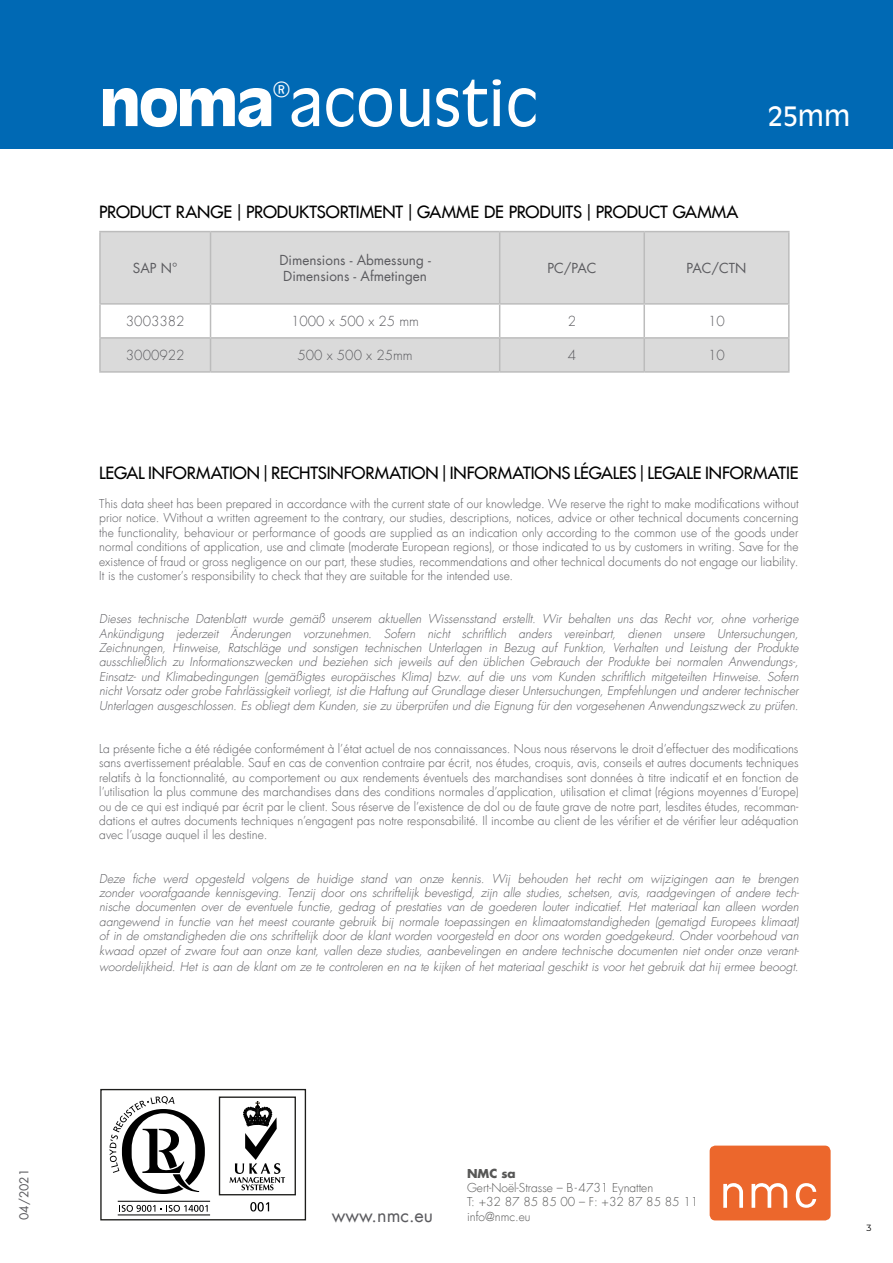
<style>
.page{position:relative;width:893px;height:1263px;background:#fff}
.page>*{position:absolute;margin:0;border:0;box-sizing:border-box;transform-origin:0 0}
.t1{font:58.5px "Antique Olive";color:#fff}
.t2{font:25.5px "Antique Olive";color:#fff}
.t3{font:18px "Futura LT";color:#5b5b5f}
.t4{font:16.5px "Futura LT";letter-spacing:-.01em;color:#000}
.t5{font:13.5px/16.2px "Futura LT";color:#5b5b5f}
.t6{font:300 13.5px "Futura LT";color:#5b5b5f}
.t7{font:italic 300 12px/14.4px "Futura LT";letter-spacing:.005em;color:#5b5b5f;text-align:justify}
.t8{font:300 12px/14.4px "Futura LT";letter-spacing:.005em;color:#5b5b5f;text-align:justify}
.t9{font:300 12px/14.4px "Futura LT";color:#575756}
.t10{font:12px "Futura LT";color:#5b5b5f}
.t11{font:700 12px "Futura LT";color:#575756}
.t12{font:9px "Montserrat";color:#000}
.s1{font-weight:700}
.s2{font-family:"Helvetica LT Pro"}
</style>
<div class="page">
<div style="left:0;top:0;width:893px;height:148px;background:#0069b4"></div>
<div style="left:710px;top:1145px;width:121px;height:75px;background:#ec672c;border-radius:6px"></div>
<svg style="left:723px;top:1183px;width:93px;height:25px"></svg>
<svg style="left:100px;top:1089px;width:206px;height:131px"></svg>
<svg style="left:101px;top:232px;width:687px;height:139px;fill:#dadada"></svg>
<hr style="left:99px;top:231px;width:112px;height:1px;background:#bcbcbc">
<hr style="left:99px;top:232px;width:2px;height:71px;background:#bcbcbc">
<hr style="left:211px;top:231px;width:289px;height:1px;background:#bcbcbc">
<hr style="left:210px;top:232px;width:1px;height:71px;background:#bcbcbc">
<hr style="left:500px;top:231px;width:144px;height:1px;background:#bcbcbc">
<hr style="left:499px;top:232px;width:1px;height:71px;background:#bcbcbc">
<hr style="left:644px;top:231px;width:146px;height:1px;background:#bcbcbc">
<hr style="left:643px;top:232px;width:2px;height:71px;background:#bcbcbc">
<hr style="left:788px;top:232px;width:2px;height:71px;background:#bcbcbc">
<hr style="left:99px;top:303px;width:112px;height:2px;background:#bcbcbc">
<hr style="left:99px;top:305px;width:2px;height:32px;background:#bcbcbc">
<hr style="left:211px;top:303px;width:289px;height:2px;background:#bcbcbc">
<hr style="left:210px;top:305px;width:1px;height:32px;background:#bcbcbc">
<hr style="left:500px;top:303px;width:144px;height:2px;background:#bcbcbc">
<hr style="left:499px;top:305px;width:1px;height:32px;background:#bcbcbc">
<hr style="left:644px;top:303px;width:146px;height:2px;background:#bcbcbc">
<hr style="left:643px;top:305px;width:2px;height:32px;background:#bcbcbc">
<hr style="left:788px;top:305px;width:2px;height:32px;background:#bcbcbc">
<hr style="left:99px;top:337px;width:112px;height:2px;background:#bcbcbc">
<hr style="left:99px;top:339px;width:2px;height:32px;background:#bcbcbc">
<hr style="left:211px;top:337px;width:289px;height:2px;background:#bcbcbc">
<hr style="left:210px;top:339px;width:1px;height:32px;background:#bcbcbc">
<hr style="left:500px;top:337px;width:144px;height:2px;background:#bcbcbc">
<hr style="left:499px;top:339px;width:1px;height:32px;background:#bcbcbc">
<hr style="left:644px;top:337px;width:146px;height:2px;background:#bcbcbc">
<hr style="left:643px;top:339px;width:2px;height:32px;background:#bcbcbc">
<hr style="left:788px;top:339px;width:2px;height:32px;background:#bcbcbc">
<hr style="left:99px;top:371px;width:112px;height:2px;background:#bcbcbc">
<hr style="left:211px;top:371px;width:289px;height:2px;background:#bcbcbc">
<hr style="left:500px;top:371px;width:144px;height:2px;background:#bcbcbc">
<hr style="left:644px;top:371px;width:146px;height:2px;background:#bcbcbc">
<h1 class="t1" style="left:99px;top:66px;width:440px"><span class="s1">NOMA</span><sup>®</sup>ACOUSTIC</h1>
<h2 class="t2" style="left:768px;top:100px;width:84px">25MM</h2>
<h3 class="t4" style="left:99px;top:201px;width:641px">PRODUCT RANGE <span class="s2">|</span> PRODUKTSORTIMENT <span class="s2">|</span> GAMME DE PRODUITS <span class="s2">|</span> PRODUCT GAMMA</h3>
<p class="t5" style="left:133px;top:260px;width:46px">SAP N°</p>
<p class="t5" style="left:279px;top:252px;width:153px">Dimensions - Abmessung -<br>Dimensions - Afmetingen</p>
<p class="t5" style="left:547px;top:260px;width:50px">PC/PAC</p>
<p class="t5" style="left:687px;top:260px;width:61px">PAC/CTN</p>
<p class="t6" style="left:126px;top:313px;width:60px">3003382</p>
<p class="t6" style="left:291px;top:313px;width:129px">1000 x 500 x 25 mm</p>
<p class="t6" style="left:568px;top:313px;width:10px">2</p>
<p class="t6" style="left:708px;top:313px;width:18px">10</p>
<p class="t6" style="left:126px;top:347px;width:60px">3000922</p>
<p class="t6" style="left:297px;top:347px;width:117px">500 x 500 x 25mm</p>
<p class="t6" style="left:568px;top:347px;width:10px">4</p>
<p class="t6" style="left:708px;top:347px;width:18px">10</p>
<h3 class="t4" style="left:99px;top:462px;width:701px">LEGAL INFORMATION <span class="s2">|</span> RECHTSINFORMATION <span class="s2">|</span> INFORMATIONS LÉGALES <span class="s2">|</span> LEGALE INFORMATIE</h3>
<p class="t8" style="left:99px;top:497px;width:701px">This data sheet has been prepared in accordance with the current state of our knowledge. We reserve the right to make modifications without prior notice. Without a written agreement to the contrary, our studies, descriptions, notices, advice or other technical documents concerning the functionality, behaviour or performance of goods are supplied as an indication only according to the common use of the goods under normal conditions of application, use and climate (moderate European regions), or those indicated to us by customers in writing. Save for the existence of fraud or gross negligence on our part, these studies, recommendations and other technical documents do not engage our liability.<br>It is the customer’s responsibility to check that they are suitable for the intended use.</p>
<p class="t7" style="left:99px;top:612px;width:701px">Dieses technische Datenblatt wurde gemäß unserem aktuellen Wissensstand erstellt. Wir behalten uns das Recht vor, ohne vorherige Ankündigung jederzeit Änderungen vorzunehmen. Sofern nicht schriftlich anders vereinbart, dienen unsere Untersuchungen, Zeichnungen, Hinweise, Ratschläge und sonstigen technischen Unterlagen in Bezug auf Funktion, Verhalten und Leistung der Produkte ausschließlich zu Informationszwecken und beziehen sich jeweils auf den üblichen Gebrauch der Produkte bei normalen Anwendungs-, Einsatz- und Klimabedingungen (gemäßigtes europäisches Klima) bzw. auf die uns vom Kunden schriftlich mitgeteilten Hinweise. Sofern nicht Vorsatz oder grobe Fahrlässigkeit vorliegt, ist die Haftung auf Grundlage dieser Untersuchungen, Empfehlungen und anderer technischer Unterlagen ausgeschlossen. Es obliegt dem Kunden, sie zu überprüfen und die Eignung für den vorgesehenen Anwendungszweck zu prüfen.</p>
<p class="t8" style="left:99px;top:742px;width:701px">La présente fiche a été rédigée conformément à l’état actuel de nos connaissances. Nous nous réservons le droit d’effectuer des modifications sans avertissement préalable. Sauf en cas de convention contraire par écrit, nos études, croquis, avis, conseils et autres documents techniques relatifs à la fonctionnalité, au comportement ou aux rendements éventuels des marchandises sont données à titre indicatif et en fonction de l’utilisation la plus commune des marchandises dans des conditions normales d’application, utilisation et climat (régions moyennes d’Europe) ou de ce qui est indiqué par écrit par le client. Sous réserve de l’existence de dol ou de faute grave de notre part, lesdites études, recomman&shy;dations et autres documents techniques n’engagent pas notre responsabilité. Il incombe au client de les vérifier et de vérifier leur adéquation avec l’usage auquel il les destine.</p>
<p class="t7" style="left:99px;top:871px;width:701px">Deze fiche werd opgesteld volgens de huidige stand van onze kennis. Wij behouden het recht om wijzigingen aan te brengen zonder voorafgaande kennisgeving. Tenzij door ons schriftelijk bevestigd, zijn alle studies, schetsen, avis, raadgevingen of andere tech&shy;nische documenten over de eventuele functie, gedrag of prestaties van de goederen louter indicatief. Het materiaal kan alleen worden aangewend in functie van het meest courante gebruik bij normale toepassingen en klimaatomstandigheden (gematigd Europees klimaat) of in de omstandigheden die ons schriftelijk door de klant worden voorgesteld en door ons worden goedgekeurd. Onder voorbehoud van kwaad opzet of zware fout aan onze kant, vallen deze studies, aanbevelingen en andere technische documenten niet onder onze verant-</p>
<p class="t7" style="left:99px;top:959px;width:701px">woordelijkheid. Het is aan de klant om ze te controleren en na te kijken of het materiaal geschikt is voor het gebruik dat hij ermee beoogt.</p>
<p class="t10" style="left:17px;top:1220px;width:53px;rotate:-90deg">04/2021</p>
<h3 class="t3" style="left:332px;top:1203px;width:103px">www.nmc.eu</h3>
<p class="t11" style="left:467px;top:1165px;width:50px">NMC sa</p>
<p class="t9" style="left:467px;top:1181px;width:233px">Gert-Noël-Strasse – B-4731 Eynatten<br>T: +32 87 85 85 00 – F: +32 87 85 85 11 info@nmc.eu</p>
<p class="t12" style="left:866px;top:1222px;width:7px">3</p>
</div>
